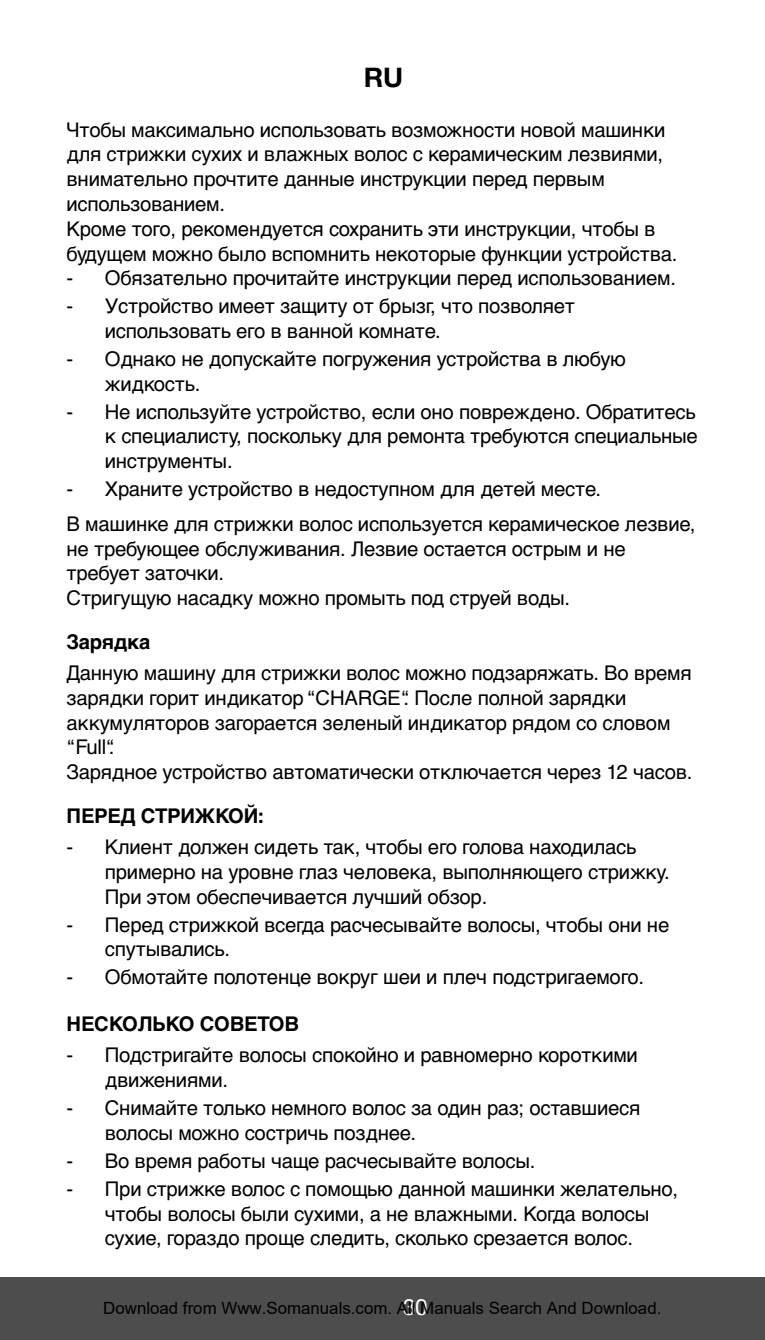
<style>
.page{position:relative;width:765px;height:1340px;background:#fff}
.page>*{position:absolute;margin:0;border:0;box-sizing:border-box;transform-origin:0 0}
.t1{font:700 27px "Helvetica Neue";color:#000}
.t2{font:22.5px "Helvetica Neue";color:#fff}
.t3{font:20.25px/24.8px "Helvetica Cyr Upright";letter-spacing:-.01em;color:#000}
.t4{font:700 20.25px "Helvetica Cyr";letter-spacing:-.01em;color:#000}
.t5{font:16.88px "Arial";color:#000}
</style>
<div class="page">
<div style="left:0;top:1277px;width:764px;height:63px;background:#4d4d4d"></div>
<h1 class="t1" style="left:364px;top:68px;width:41px">RU</h1>
<p class="t3" style="left:67px;top:119px;width:612px">Чтобы максимально использовать возможности новой машинки для стрижки сухих и влажных волос с керамическим лезвиями, внимательно прочтите данные инструкции перед первым использованием.<br>Кроме того, рекомендуется сохранить эти инструкции, чтобы в будущем можно было вспомнить некоторые функции устройства.</p>
<p class="t3" style="left:67px;top:268px;width:610px">- Обязательно прочитайте инструкции перед использованием.</p>
<p class="t3" style="left:105px;top:296px;width:471px;text-indent:-38px">- Устройство имеет защиту от брызг, что позволяет использовать его в ванной комнате.</p>
<p class="t3" style="left:105px;top:349px;width:522px;text-indent:-38px">- Однако не допускайте погружения устройства в любую жидкость.</p>
<p class="t3" style="left:105px;top:401px;width:594px;text-align:justify;text-indent:-38px">- Не используйте устройство, если оно повреждено. Обратитесь к специалисту, поскольку для ремонта требуются специальные инструменты.</p>
<p class="t3" style="left:67px;top:474px;width:630px;line-height:34.6px">- Храните устройство в недоступном для детей месте.<br>В машинке для стрижки волос используется керамическое лезвие,</p>
<p class="t3" style="left:67px;top:538px;width:560px">не требующее обслуживания. Лезвие остается острым и не требует заточки.<br>Стригущую насадку можно промыть под струей воды.</p>
<p class="t4" style="left:67px;top:634px;width:85px">Зарядка</p>
<p class="t3" style="left:67px;top:663px;width:627px">Данную машину для стрижки волос можно подзаряжать. Во время зарядки горит индикатор “CHARGE“. После полной зарядки аккумуляторов загорается зеленый индикатор рядом со словом “Full“.<br>Зарядное устройство автоматически отключается через 12 часов.</p>
<p class="t4" style="left:67px;top:808px;width:199px">ПЕРЕД СТРИЖКОЙ:</p>
<p class="t3" style="left:105px;top:837px;width:566px;text-indent:-38px">- Клиент должен сидеть так, чтобы его голова находилась примерно на уровне глаз человека, выполняющего стрижку.<br>При этом обеспечивается лучший обзор.</p>
<p class="t3" style="left:105px;top:914px;width:565px;text-indent:-38px">- Перед стрижкой всегда расчесывайте волосы, чтобы они не спутывались.</p>
<p class="t3" style="left:67px;top:967px;width:579px">- Обмотайте полотенце вокруг шеи и плеч подстригаемого.</p>
<p class="t4" style="left:67px;top:1017px;width:234px">НЕСКОЛЬКО СОВЕТОВ</p>
<p class="t3" style="left:105px;top:1045px;width:534px;text-indent:-38px">- Подстригайте волосы спокойно и равномерно короткими движениями.</p>
<p class="t3" style="left:105px;top:1098px;width:537px;text-indent:-38px">- Снимайте только немного волос за один раз; оставшиеся волосы можно состричь позднее.</p>
<p class="t3" style="left:67px;top:1150px;width:470px">- Во время работы чаще расчесывайте волосы.</p>
<p class="t3" style="left:67px;top:1178px;width:612px;text-align:center">- При стрижке волос с помощью данной машинки желательно, чтобы волосы были сухими, а не влажными. Когда волосы<br>сухие, гораздо проще следить, сколько срезается волос.</p>
<p class="t2" style="left:403px;top:1299px;width:26px">30</p>
<p class="t5" style="left:103px;top:1298px;width:559px">Download from Www.Somanuals.com. All Manuals Search And Download.</p>
</div>
